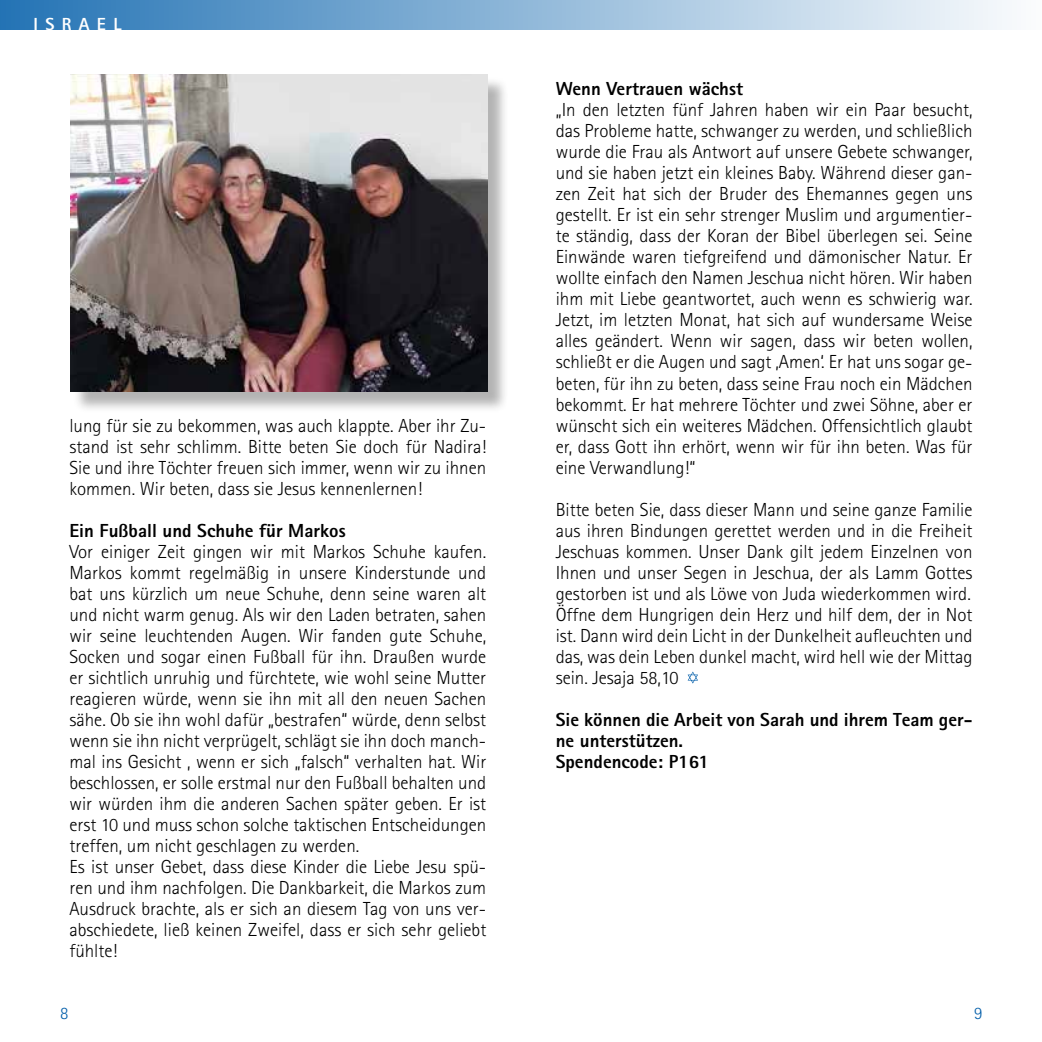
<style>
.page{position:relative;width:1042px;height:1042px;background:#fff}
.page>*{position:absolute;margin:0;border:0;box-sizing:border-box;transform-origin:0 0}
.t1{font:300 18.9px/21px "Agfa Rotis Sans Serif";color:#000;text-align:justify}
.t2{font:800 18.9px/21px "Agfa Rotis Sans Serif";color:#000}
.t3{font:800 17.5px "Agfa Rotis Sans Serif";letter-spacing:.42em;color:#fff}
.t4{font:300 17.5px "Agfa Rotis Sans Serif";color:#005da9}
</style>
<div class="page">
<div style="left:0;top:0;width:1042px;height:30px;background:linear-gradient(to right,#2473b4,#fbfcfd)"></div>
<svg style="left:687px;top:671px;width:11px;height:12px"></svg>
<div style="left:73px;top:77px;width:436px;height:336px;background:#000;opacity:.3"></div>
<img style="left:70px;top:74px;width:417px;height:318px">
<p class="t3" style="left:33px;top:13px;width:89px">ISRAEL</p>
<p class="t1" style="left:69px;top:415px;width:418px">lung für sie zu bekommen, was auch klappte. Aber ihr Zu&shy;stand ist sehr schlimm. Bitte beten Sie doch für Nadira!<br>Sie und ihre Töchter freuen sich immer, wenn wir zu ihnen kommen. Wir beten, dass sie Jesus kennenlernen!</p>
<p class="t2" style="left:69px;top:519px;width:278px">Ein Fußball und Schuhe für Markos</p>
<p class="t1" style="left:69px;top:541px;width:418px;text-align:left">Vor einiger Zeit gingen wir mit Markos Schuhe kaufen.<br>Markos kommt regelmäßig in unsere Kinderstunde und bat uns kürzlich um neue Schuhe, denn seine waren alt und nicht warm genug. Als wir den Laden betraten, sahen wir seine leuchtenden Augen. Wir fanden gute Schuhe, Socken und sogar einen Fußball für ihn. Draußen wurde er sichtlich unruhig und fürchtete, wie wohl seine Mutter reagieren würde, wenn sie ihn mit all den neuen Sachen sähe. Ob sie ihn wohl dafür „bestrafen“ würde, denn selbst wenn sie ihn nicht verprügelt, schlägt sie ihn doch manch&shy;mal ins Gesicht , wenn er sich „falsch“ verhalten hat. Wir beschlossen, er solle erstmal nur den Fußball behalten und wir würden ihm die anderen Sachen später geben. Er ist erst 10 und muss schon solche taktischen Entscheidungen treffen, um nicht geschlagen zu werden.<br>Es ist unser Gebet, dass diese Kinder die Liebe Jesu spü&shy;ren und ihm nachfolgen. Die Dankbarkeit, die Markos zum Ausdruck brachte, als er sich an diesem Tag von uns ver&shy;abschiedete, ließ keinen Zweifel, dass er sich sehr geliebt fühlte!</p>
<p class="t2" style="left:556px;top:78px;width:189px">Wenn Vertrauen wächst</p>
<p class="t1" style="left:556px;top:100px;width:418px">„In den letzten fünf Jahren haben wir ein Paar besucht, das Probleme hatte, schwanger zu werden, und schließlich wurde die Frau als Antwort auf unsere Gebete schwanger, und sie haben jetzt ein kleines Baby. Während dieser gan&shy;zen Zeit hat sich der Bruder des Ehemannes gegen uns gestellt. Er ist ein sehr strenger Muslim und argumentier&shy;te ständig, dass der Koran der Bibel überlegen sei. Seine Einwände waren tiefgreifend und dämonischer Natur. Er wollte einfach den Namen Jeschua nicht hören. Wir haben ihm mit Liebe geantwortet, auch wenn es schwierig war.<br>Jetzt, im letzten Monat, hat sich auf wundersame Weise alles geändert. Wenn wir sagen, dass wir beten wollen, schließt er die Augen und sagt ‚Amen‘. Er hat uns sogar ge&shy;beten, für ihn zu beten, dass seine Frau noch ein Mädchen bekommt. Er hat mehrere Töchter und zwei Söhne, aber er wünscht sich ein weiteres Mädchen. Offensichtlich glaubt er, dass Gott ihn erhört, wenn wir für ihn beten. Was für eine Verwandlung!“</p>
<p class="t1" style="left:556px;top:499px;width:418px">Bitte beten Sie, dass dieser Mann und seine ganze Familie aus ihren Bindungen gerettet werden und in die Freiheit Jeschuas kommen. Unser Dank gilt jedem Einzelnen von Ihnen und unser Segen in Jeschua, der als Lamm Gottes gestorben ist und als Löwe von Juda wiederkommen wird.<br>Öffne dem Hungrigen dein Herz und hilf dem, der in Not ist. Dann wird dein Licht in der Dunkelheit aufleuchten und das, was dein Leben dunkel macht, wird hell wie der Mittag sein. Jesaja 58,10</p>
<p class="t2" style="left:556px;top:708px;width:418px">Sie können die Arbeit von Sarah und ihrem Team ger&shy;ne unterstützen.<br>Spendencode: P161</p>
<p class="t4" style="left:60px;top:1003px;width:10px">8</p>
<p class="t4" style="left:974px;top:1003px;width:10px">9</p>
</div>
